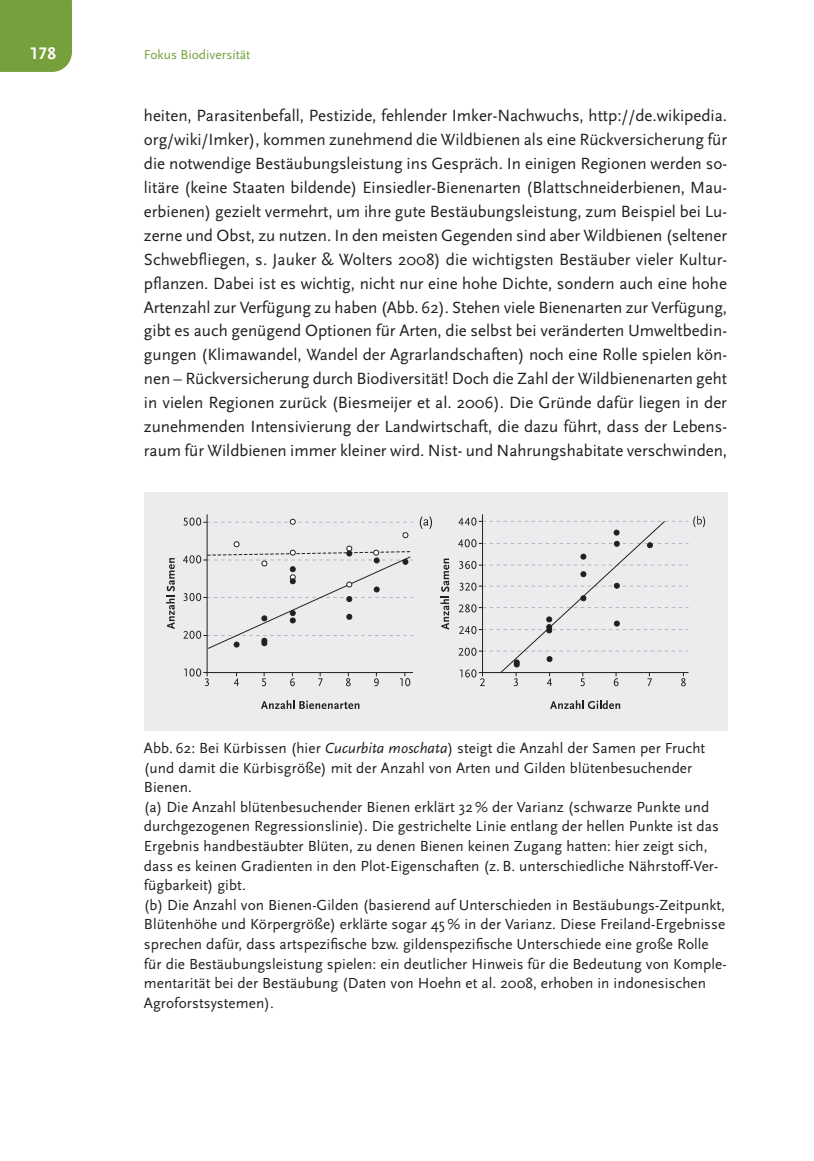
<style>
.page{position:relative;width:814px;height:1161px;background:#fff}
.page>*{position:absolute;margin:0;border:0;box-sizing:border-box;transform-origin:0 0}
.t1{font:700 17.5px "Scala Sans LF";color:#fff}
.t2{font:16.97px/24px "Scala Sans";color:#231f20;text-align:justify}
.t3{font:15.22px/19.6px "Scala Sans";letter-spacing:.005em;color:#231f20}
.t4{font:13.47px "Scala Sans LF";color:#75a03c}
.s1{font-style:italic}
</style>
<div class="page">
<div style="left:0;top:0;width:72px;height:72px;background:#75a03c"></div>
<div style="left:144px;top:492px;width:583px;height:239px;background:#ececee"></div>
<svg style="left:261px;top:700px;width:98px;height:9px"></svg>
<svg style="left:550px;top:700px;width:70px;height:9px"></svg>
<svg style="left:420px;top:516px;width:12px;height:13px"></svg>
<svg style="left:166px;top:558px;width:9px;height:71px"></svg>
<svg style="left:440px;top:559px;width:9px;height:71px"></svg>
<svg style="left:183px;top:514px;width:230px;height:172px"></svg>
<svg style="left:458px;top:514px;width:247px;height:172px"></svg>
<p class="t1" style="left:30px;top:44px;width:28px">178</p>
<p class="t4" style="left:144px;top:48px;width:108px">Fokus Biodiversität</p>
<p class="t2" style="left:144px;top:104px;width:584px">heiten, Parasitenbefall, Pestizide, fehlender Imker-Nachwuchs, http://de.wikipedia. org/wiki/Imker), kommen zunehmend die Wildbienen als eine Rückversicherung für die notwendige Bestäubungsleistung ins Gespräch. In einigen Regionen werden so&shy;litäre (keine Staaten bildende) Einsiedler-Bienenarten (Blattschneiderbienen, Mau&shy;erbienen) gezielt vermehrt, um ihre gute Bestäubungsleistung, zum Beispiel bei Lu&shy;zerne und Obst, zu nutzen. In den meisten Gegenden sind aber Wildbienen (seltener Schwebfliegen, s. Jauker &amp; Wolters 2008) die wichtigsten Bestäuber vieler Kultur&shy;pflanzen. Dabei ist es wichtig, nicht nur eine hohe Dichte, sondern auch eine hohe Artenzahl zur Verfügung zu haben (Abb. 62). Stehen viele Bienenarten zur Verfügung, gibt es auch genügend Optionen für Arten, die selbst bei veränderten Umweltbedin&shy;gungen (Klimawandel, Wandel der Agrarlandschaften) noch eine Rolle spielen kön&shy;nen – Rückversicherung durch Biodiversität! Doch die Zahl der Wildbienenarten geht in vielen Regionen zurück (Biesmeijer et al. 2006). Die Gründe dafür liegen in der zunehmenden Intensivierung der Landwirtschaft, die dazu führt, dass der Lebens&shy;raum für Wildbienen immer kleiner wird. Nist- und Nahrungshabitate verschwinden,</p>
<p class="t3" style="left:144px;top:738px;width:584px">Abb. 62: Bei Kürbissen (hier <span class="s1">Cucurbita moschata</span>) steigt die Anzahl der Samen per Frucht (und damit die Kürbisgröße) mit der Anzahl von Arten und Gilden blütenbesuchender Bienen.<br>(a) Die Anzahl blütenbesuchender Bienen erklärt 32 % der Varianz (schwarze Punkte und durchgezogenen Regressionslinie). Die gestrichelte Linie entlang der hellen Punkte ist das Ergebnis handbestäubter Blüten, zu denen Bienen keinen Zugang hatten: hier zeigt sich, dass es keinen Gradienten in den Plot-Eigenschaften (z. B. unterschiedliche Nährstoff-Ver&shy;fügbarkeit) gibt.<br>(b) Die Anzahl von Bienen-Gilden (basierend auf Unterschieden in Bestäubungs-Zeitpunkt, Blütenhöhe und Körpergröße) erklärte sogar 45 % in der Varianz. Diese Freiland-Ergebnisse sprechen dafür, dass artspezifische bzw. gildenspezifische Unterschiede eine große Rolle für die Bestäubungsleistung spielen: ein deutlicher Hinweis für die Bedeutung von Komple&shy;mentarität bei der Bestäubung (Daten von Hoehn et al. 2008, erhoben in indonesischen Agroforstsystemen).</p>
</div>
